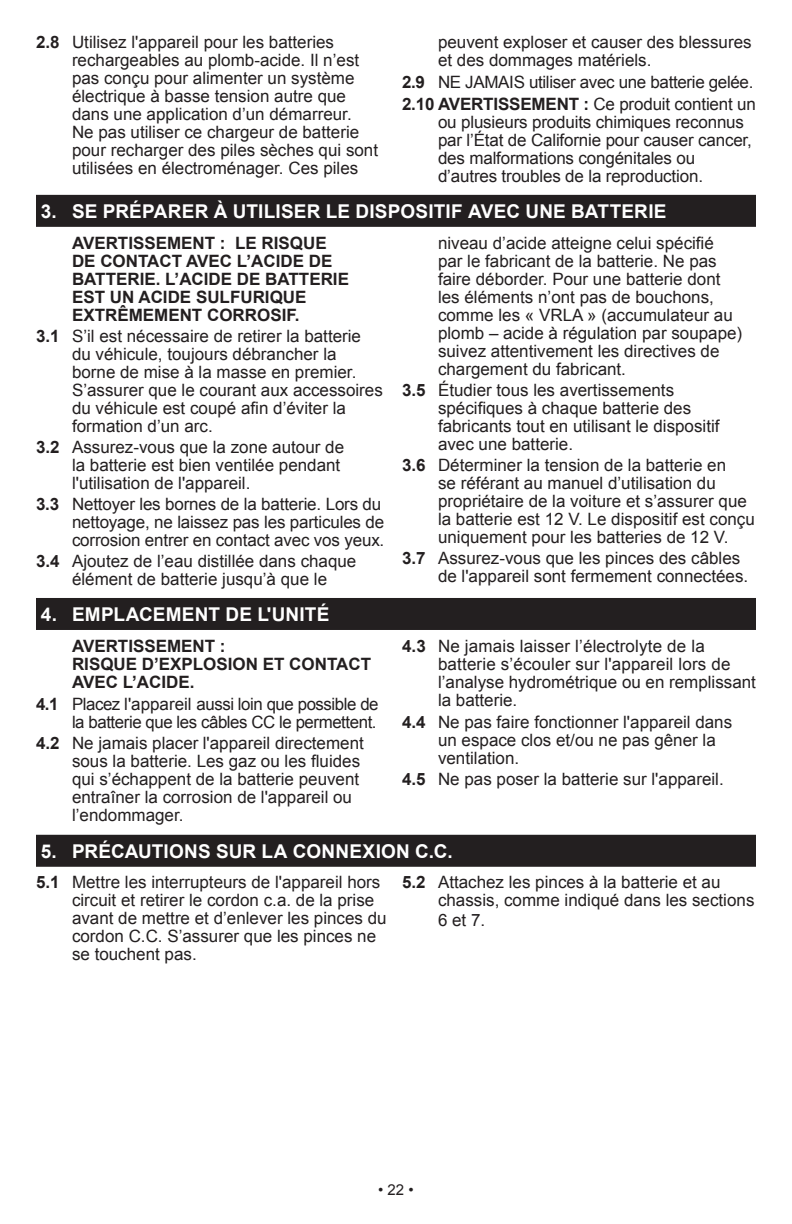
<style>
.page{position:relative;width:792px;height:1224px;background:#fff}
.page>*{position:absolute;margin:0;border:0;box-sizing:border-box;transform-origin:0 0}
.t1{font:700 19px "Arial";letter-spacing:.01em;color:#fff}
.t2{font:17px/18px "Arial";color:#231f20}
.Sub_Numbers_new{font:700 17px/18px "Arial";color:#231f20}
.t3{font:17px/18px "Arial";letter-spacing:-.025em;color:#231f20;text-align:right}
.t4{font:17px "Arial";letter-spacing:-.02em;color:#231f20}
.t5{font:15px "Arial";color:#231f20}
.s1{font-weight:700}
</style>
<div class="page">
<div style="left:36px;top:195px;width:720px;height:32px;background:#231f20"></div>
<div style="left:36px;top:598px;width:720px;height:32px;background:#231f20"></div>
<div style="left:36px;top:835px;width:720px;height:32px;background:#231f20"></div>
<p class="t2" style="left:72px;top:34px;width:308px;text-indent:-36px"><span class="s1">2.8</span> Utilisez l'appareil pour les batteries rechargeables au plomb-acide. Il n’est pas conçu pour alimenter un système électrique à basse tension autre que dans une application d’un démarreur.<br>Ne pas utiliser ce chargeur de batterie pour recharger des piles sèches qui sont utilisées en électroménager. Ces piles</p>
<p class="t2" style="left:438px;top:34px;width:315px">peuvent exploser et causer des blessures et des dommages matériels.</p>
<p class="t4" style="left:402px;top:71px;width:353px"><span class="s1">2.9</span> NE JAMAIS utiliser avec une batterie gelée.</p>
<p class="t2" style="left:438px;top:95px;width:319px;text-indent:-36px"><span class="s1">2.10 AVERTISSEMENT :</span> Ce produit contient un ou plusieurs produits chimiques reconnus par l’État de Californie pour causer cancer, des malformations congénitales ou d’autres troubles de la reproduction.</p>
<p class="t1" style="left:41px;top:199px;width:627px">3. SE PRÉPARER À UTILISER LE DISPOSITIF AVEC UNE BATTERIE</p>
<p class="Sub_Numbers_new" style="left:72px;top:235px;width:279px">AVERTISSEMENT : LE RISQUE<br>DE CONTACT AVEC L’ACIDE DE<br>BATTERIE. L’ACIDE DE BATTERIE<br>EST UN ACIDE SULFURIQUE<br>EXTRÊMEMENT CORROSIF.</p>
<p class="t2" style="left:72px;top:327px;width:312px;text-indent:-36px"><span class="s1">3.1</span> S’il est nécessaire de retirer la batterie du véhicule, toujours débrancher la borne de mise à la masse en premier.<br>S’assurer que le courant aux accessoires du véhicule est coupé afin d’éviter la formation d’un arc.</p>
<p class="t2" style="left:72px;top:438px;width:274px;text-indent:-36px"><span class="s1">3.2</span> Assurez-vous que la zone autour de la batterie est bien ventilée pendant l'utilisation de l'appareil.</p>
<p class="t2" style="left:72px;top:495px;width:314px;text-indent:-36px"><span class="s1">3.3</span> Nettoyer les bornes de la batterie. Lors du nettoyage, ne laissez pas les particules de corrosion entrer en contact avec vos yeux.</p>
<p class="t2" style="left:36px;top:552px;width:322px;text-align:center"><span class="s1">3.4</span> Ajoutez de l’eau distillée dans chaque élément de batterie jusqu’à que le</p>
<p class="t2" style="left:438px;top:234px;width:306px">niveau d’acide atteigne celui spécifié par le fabricant de la batterie. Ne pas faire déborder. Pour une batterie dont les éléments n’ont pas de bouchons, comme les « VRLA » (accumulateur au plomb – acide à régulation par soupape) suivez attentivement les directives de chargement du fabricant.</p>
<p class="t2" style="left:438px;top:381px;width:283px;text-indent:-36px"><span class="s1">3.5</span> Étudier tous les avertissements spécifiques à chaque batterie des fabricants tout en utilisant le dispositif avec une batterie.</p>
<p class="t2" style="left:438px;top:456px;width:318px;text-indent:-36px"><span class="s1">3.6</span> Déterminer la tension de la batterie en<br>se référant au manuel d’utilisation du propriétaire de la voiture et s’assurer que la batterie est 12 V. Le dispositif est conçu uniquement pour les batteries de 12 V.</p>
<p class="t2" style="left:438px;top:549px;width:312px;text-indent:-36px"><span class="s1">3.7</span> Assurez-vous que les pinces des câbles de l'appareil sont fermement connectées.</p>
<p class="t1" style="left:41px;top:602px;width:290px">4. EMPLACEMENT DE L'UNITÉ</p>
<p class="Sub_Numbers_new" style="left:72px;top:638px;width:301px">AVERTISSEMENT :<br>RISQUE D’EXPLOSION ET CONTACT<br>AVEC L’ACIDE.</p>
<p class="t3" style="left:36px;top:695px;width:344px"><span class="s1">4.1</span> Placez l'appareil aussi loin que possible de la batterie que les câbles CC le permettent.</p>
<p class="t2" style="left:72px;top:735px;width:293px;text-indent:-36px"><span class="s1">4.2</span> Ne jamais placer l'appareil directement sous la batterie. Les gaz ou les fluides qui s’échappent de la batterie peuvent entraîner la corrosion de l'appareil ou l’endommager.</p>
<p class="t2" style="left:438px;top:638px;width:319px;text-indent:-36px"><span class="s1">4.3</span> Ne jamais laisser l’électrolyte de la batterie s’écouler sur l'appareil lors de l’analyse hydrométrique ou en remplissant la batterie.</p>
<p class="t2" style="left:438px;top:713px;width:296px;text-indent:-36px"><span class="s1">4.4</span> Ne pas faire fonctionner l'appareil dans un espace clos et/ou ne pas gêner la ventilation.</p>
<p class="t2" style="left:402px;top:771px;width:323px"><span class="s1">4.5</span> Ne pas poser la batterie sur l'appareil.</p>
<p class="t1" style="left:41px;top:839px;width:413px">5. PRÉCAUTIONS SUR LA CONNEXION C.C.</p>
<p class="t2" style="left:72px;top:873px;width:316px;text-indent:-36px"><span class="s1">5.1</span> Mettre les interrupteurs de l'appareil hors circuit et retirer le cordon c.a. de la prise avant de mettre et d’enlever les pinces du cordon C.C. S’assurer que les pinces ne se touchent pas.</p>
<p class="t2" style="left:438px;top:873px;width:318px;text-indent:-36px"><span class="s1">5.2</span> Attachez les pinces à la batterie et au chassis, comme indiqué dans les sections</p>
<p class="t2" style="left:438px;top:911px;width:49px">6 et 7.</p>
<p class="t5" style="left:378px;top:1180px;width:37px">• 22 •</p>
</div>
